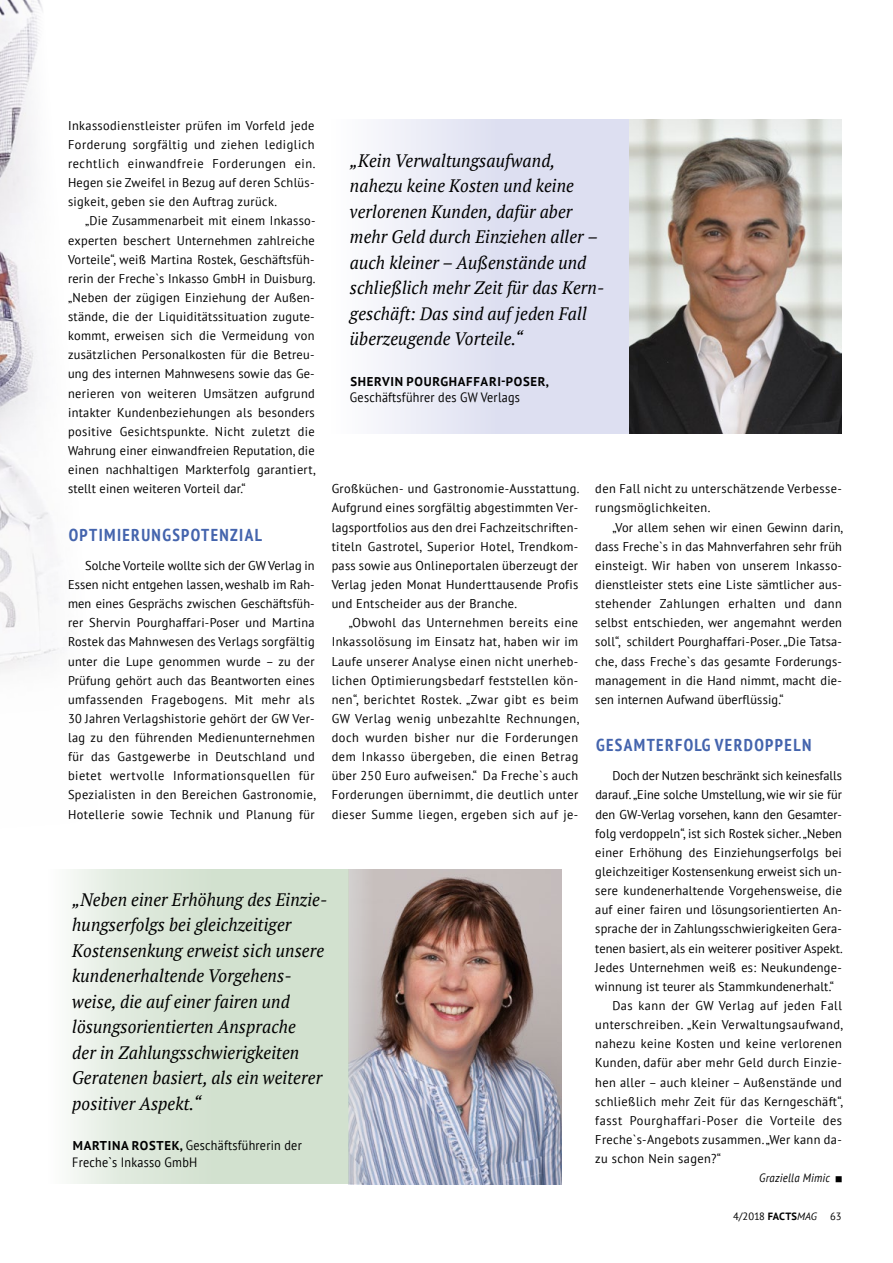
<style>
.page{position:relative;width:893px;height:1263px;background:#fff}
.page>*{position:absolute;margin:0;border:0;box-sizing:border-box;transform-origin:0 0}
.t1{font:italic 18px/25.5px "PT Serif";letter-spacing:.005em;color:#000;scale:.95 1}
.t2{font:700 condensed 17.25px "PT Sans";letter-spacing:.08em;color:#4464ad}
.t3{font:13.5px/16.5px "PT Sans";letter-spacing:.02em;color:#000;scale:.9 1}
.t4{font:12.75px/19.2px "PT Sans";letter-spacing:.025em;color:#000;text-align:justify}
.t5{font:12.75px "PT Sans";letter-spacing:.005em;color:#000}
.t6{font:12.75px "PT Sans";color:#000}
.t7{font:12.75px "PT Sans";letter-spacing:.045em;color:#000}
.t8{font:700 12.75px "PT Sans";letter-spacing:.055em;color:#000}
.t9{font:italic 12px "PT Sans";letter-spacing:.02em;color:#000;scale:.9 1}
.t10{font:10.5px "PT Sans";color:#000}
.s1{font-weight:700;font-size:12.75px}
.s2{font-weight:700}
.s3{font-style:italic}
</style>
<div class="page">
<img style="left:0;top:0;width:72px;height:672px">
<div style="left:326px;top:119px;width:308px;height:315px;background:linear-gradient(to right,#f9f9fc,#d4d7ed)"></div>
<svg style="left:71px;top:870px;width:278px;height:314px;background:#d8e5d6"></svg>
<img style="left:349px;top:870px;width:212px;height:314px">
<img style="left:629px;top:119px;width:213px;height:315px">
<p class="t4" style="left:68px;top:115px;width:249px">Inkassodienstleister prüfen im Vorfeld jede Forderung sorgfältig und ziehen lediglich rechtlich einwandfreie Forderungen ein.<br>Hegen sie Zweifel in Bezug auf deren Schlüs&shy;sigkeit, geben sie den Auftrag zurück.</p>
<p class="t4" style="left:68px;top:211px;width:249px;text-indent:17px">„Die Zusammenarbeit mit einem Inkasso&shy;experten beschert Unternehmen zahlreiche Vorteile“, weiß Martina Rostek, Geschäftsfüh&shy;rerin der Freche`s Inkasso GmbH in Duisburg. „Neben der zügigen Einziehung der Außen&shy;stände, die der Liquiditätssituation zugute&shy;kommt, erweisen sich die Vermeidung von zusätzlichen Personalkosten für die Betreu&shy;ung des internen Mahnwesens sowie das Ge&shy;nerieren von weiteren Umsätzen aufgrund intakter Kundenbeziehungen als besonders positive Gesichtspunkte. Nicht zuletzt die Wahrung einer einwandfreien Reputation, die einen nachhaltigen Markterfolg garantiert, stellt einen weiteren Vorteil dar.“</p>
<h2 class="t2" style="left:69px;top:523px;width:195px">OPTIMIERUNGSPOTENZIAL</h2>
<p class="t4" style="left:68px;top:555px;width:249px;text-indent:17px">Solche Vorteile wollte sich der GW Verlag in Essen nicht entgehen lassen, weshalb im Rah&shy;men eines Gesprächs zwischen Geschäftsfüh&shy;rer Shervin Pourghaffari-Poser und Martina Rostek das Mahnwesen des Verlags sorgfältig unter die Lupe genommen wurde – zu der Prüfung gehört auch das Beantworten eines umfassenden Fragebogens. Mit mehr als 30 Jahren Verlagshistorie gehört der GW Ver&shy;lag zu den führenden Medienunternehmen für das Gastgewerbe in Deutschland und bietet wertvolle Informationsquellen für Spezialisten in den Bereichen Gastronomie, Hotellerie sowie Technik und Planung für</p>
<p class="t1" style="left:350px;top:147px;width:269px">„Kein Verwaltungsaufwand, nahezu keine Kosten und keine verlorenen Kunden, dafür aber mehr Geld durch Einziehen aller – auch kleiner – Außenstände und schließlich mehr Zeit für das Kern&shy;geschäft: Das sind auf jeden Fall überzeugende Vorteile.“</p>
<p class="t8" style="left:350px;top:373px;width:200px">SHERVIN POURGHAFFARI-POSER,</p>
<p class="t3" style="left:350px;top:389px;width:190px">Geschäftsführer des GW Verlags</p>
<p class="t4" style="left:332px;top:479px;width:249px">Großküchen- und Gastronomie-Ausstattung.<br>Aufgrund eines sorgfältig abgestimmten Ver&shy;lagsportfolios aus den drei Fachzeitschriften&shy;titeln Gastrotel, Superior Hotel, Trendkom&shy;pass sowie aus Onlineportalen überzeugt der Verlag jeden Monat Hunderttausende Profis und Entscheider aus der Branche.</p>
<p class="t4" style="left:332px;top:613px;width:249px;text-indent:17px">„Obwohl das Unternehmen bereits eine Inkassolösung im Einsatz hat, haben wir im Laufe unserer Analyse einen nicht unerheb&shy;lichen Optimierungsbedarf feststellen kön&shy;nen“, berichtet Rostek. „Zwar gibt es beim GW Verlag wenig unbezahlte Rechnungen, doch wurden bisher nur die Forderungen dem Inkasso übergeben, die einen Betrag über 250 Euro aufweisen.“ Da Freche`s auch Forderungen übernimmt, die deutlich unter dieser Summe liegen, ergeben sich auf je-</p>
<p class="t4" style="left:595px;top:479px;width:248px">den Fall nicht zu unterschätzende Verbesse&shy;rungsmöglichkeiten.</p>
<p class="t4" style="left:595px;top:517px;width:249px;text-indent:17px">„Vor allem sehen wir einen Gewinn darin, dass Freche`s in das Mahnverfahren sehr früh einsteigt. Wir haben von unserem Inkasso&shy;dienstleister stets eine Liste sämtlicher aus&shy;stehender Zahlungen erhalten und dann selbst entschieden, wer angemahnt werden soll“, schildert Pourghaffari-Poser. „Die Tatsa&shy;che, dass Freche`s das gesamte Forderungs&shy;management in die Hand nimmt, macht die&shy;sen internen Aufwand überflüssig.“</p>
<h2 class="t2" style="left:596px;top:733px;width:217px">GESAMTERFOLG VERDOPPELN</h2>
<p class="t6" style="left:612px;top:768px;width:231px">Doch der Nutzen beschränkt sich keinesfalls</p>
<p class="t6" style="left:595px;top:787px;width:248px">darauf. „Eine solche Umstellung, wie wir sie für</p>
<p class="t5" style="left:595px;top:806px;width:248px">den GW-Verlag vorsehen, kann den Gesamter-</p>
<p class="t4" style="left:595px;top:823px;width:248px">folg verdoppeln“, ist sich Rostek sicher. „Neben</p>
<p class="t4" style="left:595px;top:842px;width:248px">einer Erhöhung des Einziehungserfolgs bei</p>
<p class="t4" style="left:595px;top:862px;width:248px">gleichzeitiger Kostensenkung erweist sich un-</p>
<p class="t4" style="left:595px;top:881px;width:248px">sere kundenerhaltende Vorgehensweise, die</p>
<p class="t4" style="left:595px;top:900px;width:248px">auf einer fairen und lösungsorientierten An-</p>
<p class="t4" style="left:595px;top:919px;width:248px">sprache der in Zahlungsschwierigkeiten Gera-</p>
<p class="t5" style="left:595px;top:940px;width:249px">tenen basiert, als ein weiterer positiver Aspekt.</p>
<p class="t4" style="left:595px;top:957px;width:248px">Jedes Unternehmen weiß es: Neukundenge-</p>
<p class="t4" style="left:595px;top:976px;width:240px">winnung ist teurer als Stammkundenerhalt.“</p>
<p class="t4" style="left:612px;top:995px;width:231px">Das kann der GW Verlag auf jeden Fall</p>
<p class="t4" style="left:595px;top:1015px;width:249px">unterschreiben. „Kein Verwaltungsaufwand,</p>
<p class="t4" style="left:595px;top:1034px;width:248px">nahezu keine Kosten und keine verlorenen</p>
<p class="t4" style="left:595px;top:1053px;width:248px">Kunden, dafür aber mehr Geld durch Einzie-</p>
<p class="t4" style="left:595px;top:1072px;width:248px">hen aller – auch kleiner – Außenstände und</p>
<p class="t4" style="left:595px;top:1091px;width:249px">schließlich mehr Zeit für das Kerngeschäft“,</p>
<p class="t7" style="left:595px;top:1112px;width:248px">fasst Pourghaffari-Poser die Vorteile des</p>
<p class="t4" style="left:595px;top:1129px;width:248px">Freche`s-Angebots zusammen. „Wer kann da-</p>
<p class="t4" style="left:595px;top:1149px;width:127px">zu schon Nein sagen?“</p>
<p class="t9" style="left:759px;top:1170px;width:80px">Graziella Mimic</p>
<p class="t1" style="left:72px;top:886px;width:270px">„Neben einer Erhöhung des Einzie&shy;hungserfolgs bei gleichzeitiger<br>Kostensenkung erweist sich unsere kundenerhaltende Vorgehens&shy;weise, die auf einer fairen und lösungsorientierten Ansprache<br>der in Zahlungsschwierigkeiten<br>Geratenen basiert, als ein weiterer positiver Aspekt.“</p>
<p class="t3" style="left:72px;top:1137px;width:256px"><span class="s1">MARTINA ROSTEK,</span> Geschäftsführerin der<br>Freche`s Inkasso GmbH</p>
<p class="t10" style="left:733px;top:1209px;width:85px">4/2018 <span class="s2">FACTS</span><span class="s3">MAG</span></p>
<p class="t10" style="left:830px;top:1209px;width:13px">63</p>
</div>
